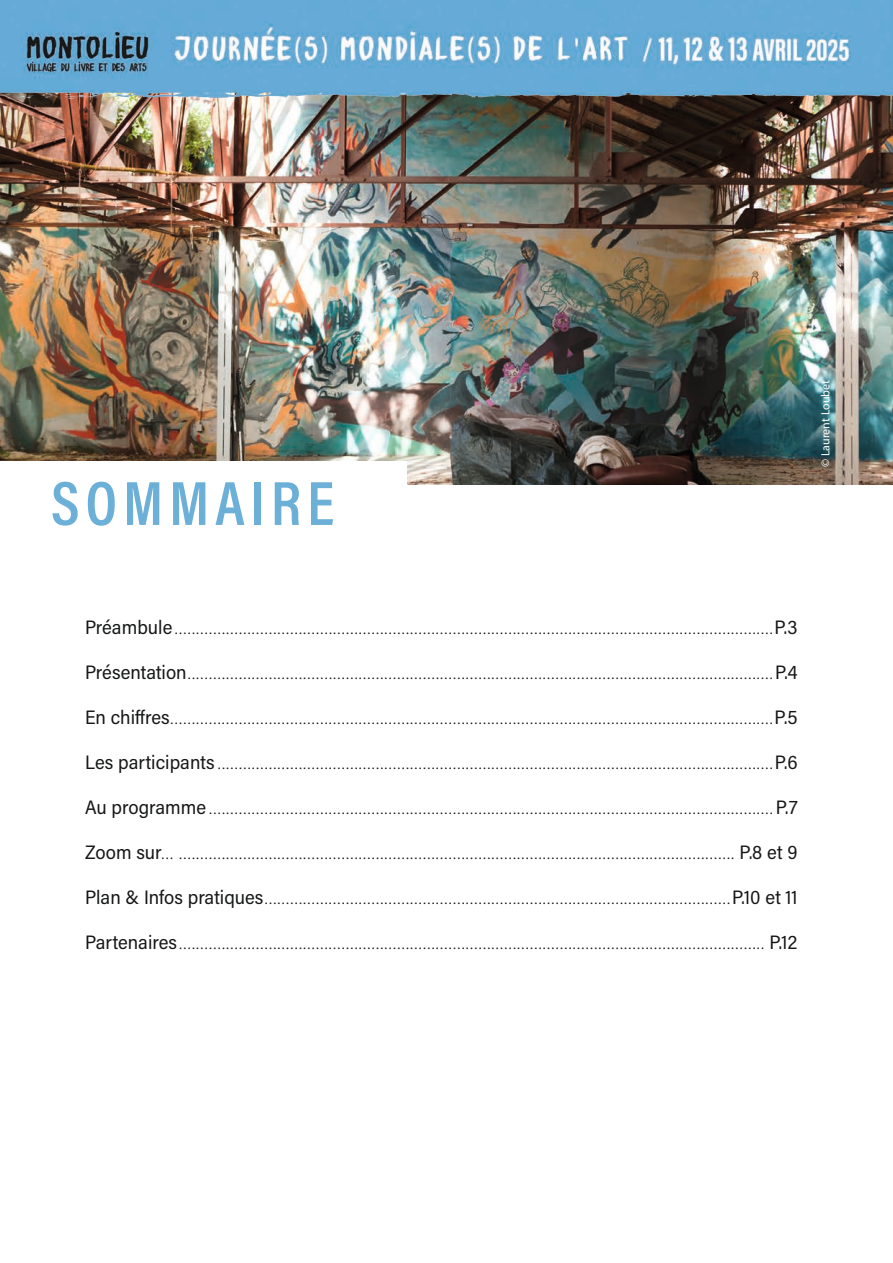
<style>
.page{position:relative;width:893px;height:1263px;background:#fff}
.page>*{position:absolute;margin:0;border:0;box-sizing:border-box;transform-origin:0 0}
.t1{font:63px "Acumin Variable Concept";letter-spacing:.095em;color:#6cb0d8}
.t2{font:13.5px "Myriad Pro";color:#151616}
.t3{font:12px "Myriad Pro";color:#fff}
.s1{font-family:"Acumin Variable Concept";font-size:19.5px}
</style>
<div class="page">
<img style="left:0;top:106px;width:893px;height:379px">
<img style="left:0;top:0;width:893px;height:106px">
<div style="left:0;top:461px;width:406px;height:44px;background:#fff"></div>
<p class="t1" style="left:51px;top:460px;width:285px">SOMMAIRE</p>
<p class="t3" style="left:818px;top:467px;width:89px;rotate:-90deg">© Laurent Loubet</p>
<p class="t2" style="left:85px;top:621px;width:714px"><span class="s1">Préambule</span>............................................................................................................................................<span class="s1">P.3</span></p>
<p class="t2" style="left:85px;top:666px;width:714px"><span class="s1">Présentation</span>.........................................................................................................................................<span class="s1">P.4</span></p>
<p class="t2" style="left:85px;top:711px;width:714px"><span class="s1">En chiffres</span>.............................................................................................................................................<span class="s1">P.5</span></p>
<p class="t2" style="left:85px;top:756px;width:714px"><span class="s1">Les participants</span>..................................................................................................................................<span class="s1">P.6</span></p>
<p class="t2" style="left:85px;top:801px;width:714px"><span class="s1">Au programme</span>.................................................................................................................................... <span class="s1">P.7</span></p>
<p class="t2" style="left:85px;top:846px;width:714px"><span class="s1">Zoom sur</span>... .................................................................................................................................. <span class="s1">P.8 et 9</span></p>
<p class="t2" style="left:85px;top:891px;width:714px"><span class="s1">Plan &amp; Infos pratiques</span>.............................................................................................................<span class="s1">P.10 et 11</span></p>
<p class="t2" style="left:85px;top:936px;width:714px"><span class="s1">Partenaires</span>......................................................................................................................................... <span class="s1">P.12</span></p>
</div>
